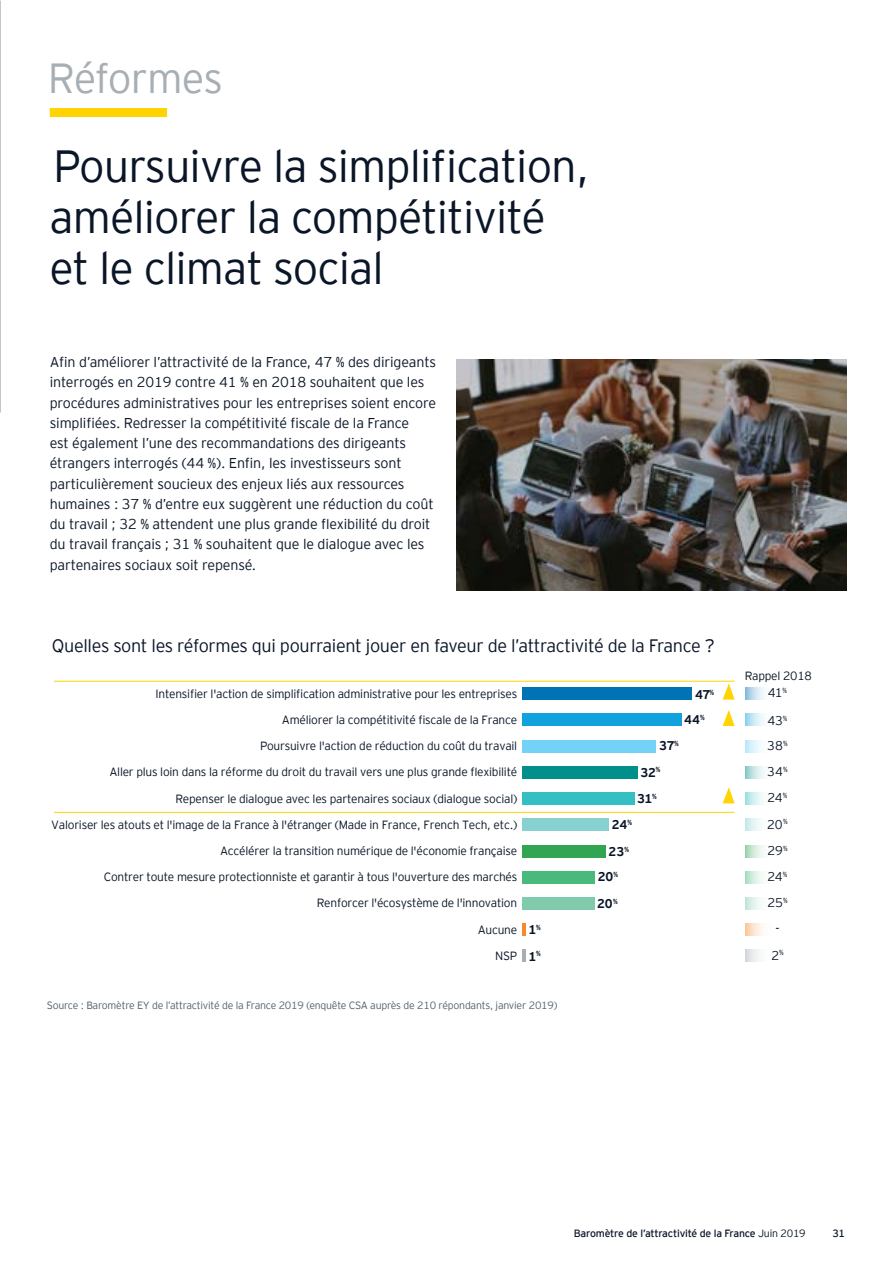
<style>
.page{position:relative;width:893px;height:1263px;background:#fff}
.page>*{position:absolute;margin:0;border:0;box-sizing:border-box;transform-origin:0 0}
.t1{font:300 45px/51px "EY Interstate";letter-spacing:-.02em;color:#0a1627}
.t2{font:300 42px "EY Interstate";letter-spacing:-.025em;color:#a7afb5}
.t3{font:300 18px "EY Interstate";letter-spacing:-.02em;color:#0a1627}
.t4{font:300 14.25px/20.2px "EY Interstate";letter-spacing:-.01em;color:#0a1627}
.t5{font:700 12.6px/25.3px "EY Interstate";letter-spacing:-.015em;color:#0a1627}
.t6{font:300 12.6px/26.2px "EY Interstate";letter-spacing:-.02em;color:#0a1627}
.t7{font:300 11.85px "EY Interstate";letter-spacing:-.02em;color:#0a1627}
.t8{font:300 10.5px "EY Interstate";letter-spacing:-.02em;color:#54606b}
.t9{font:10.5px "EY Interstate";letter-spacing:-.02em;color:#0a1627}
.s1{font-weight:300}
</style>
<div class="page">
<img style="left:0;top:192px;width:1px;height:1071px">
<div style="left:50px;top:108px;width:117px;height:9px;background:#ffd400"></div>
<svg style="left:745px;top:687px;width:19px;height:275px"></svg>
<div style="left:522px;top:687px;width:170px;height:13px;background:#0073b5"></div>
<div style="left:522px;top:713px;width:159px;height:13px;background:#11a1dc"></div>
<div style="left:522px;top:740px;width:134px;height:12px;background:#74d1f7"></div>
<div style="left:522px;top:766px;width:116px;height:12px;background:#008f8b"></div>
<div style="left:522px;top:792px;width:112px;height:13px;background:#34bfc2"></div>
<div style="left:522px;top:818px;width:87px;height:13px;background:#87d1d1"></div>
<div style="left:522px;top:845px;width:83px;height:12px;background:#31a551"></div>
<div style="left:522px;top:871px;width:72px;height:12px;background:#49ba7c"></div>
<div style="left:522px;top:897px;width:72px;height:13px;background:#80cbac"></div>
<hr style="left:522px;top:923px;width:4px;height:13px;background:#f68b2d">
<hr style="left:522px;top:950px;width:4px;height:12px;background:#a7afb5">
<hr style="left:54px;top:681px;width:681px;height:1px;background:#ffd400">
<hr style="left:54px;top:812px;width:681px;height:1px;background:#ffd400">
<svg style="left:723px;top:683px;width:12px;height:17px"></svg>
<svg style="left:723px;top:710px;width:12px;height:16px"></svg>
<svg style="left:723px;top:787px;width:12px;height:16px"></svg>
<img style="left:456px;top:359px;width:390px;height:231px">
<h2 class="t2" style="left:48px;top:48px;width:177px">Réformes</h2>
<h1 class="t1" style="left:49px;top:138px;width:542px">Poursuivre la simplification, améliorer la compétitivité et le climat social</h1>
<p class="t4" style="left:50px;top:351px;width:388px">Afin d’améliorer l’attractivité de la France, 47 % des dirigeants interrogés en 2019 contre 41 % en 2018 souhaitent que les procédures administratives pour les entreprises soient encore simplifiées. Redresser la compétitivité fiscale de la France<br>est également l’une des recommandations des dirigeants étrangers interrogés (44 %). Enfin, les investisseurs sont particulièrement soucieux des enjeux liés aux ressources humaines : 37 % d’entre eux suggèrent une réduction du coût du travail ; 32 % attendent une plus grande flexibilité du droit du travail français ; 31 % souhaitent que le dialogue avec les partenaires sociaux soit repensé.</p>
<p class="t3" style="left:52px;top:633px;width:664px">Quelles sont les réformes qui pourraient jouer en faveur de l’attractivité de la France ?</p>
<p class="t7" style="left:155px;top:685px;width:363px">Intensifier l'action de simplification administrative pour les entreprises</p>
<p class="t7" style="left:282px;top:712px;width:237px">Améliorer la compétitivité fiscale de la France</p>
<p class="t7" style="left:260px;top:738px;width:259px">Poursuivre l'action de réduction du coût du travail</p>
<p class="t7" style="left:109px;top:764px;width:409px">Aller plus loin dans la réforme du droit du travail vers une plus grande flexibilité</p>
<p class="t7" style="left:175px;top:790px;width:343px">Repenser le dialogue avec les partenaires sociaux (dialogue social)</p>
<p class="t7" style="left:51px;top:816px;width:468px">Valoriser les atouts et l'image de la France à l'étranger (Made in France, French Tech, etc.)</p>
<p class="t7" style="left:220px;top:842px;width:299px">Accélérer la transition numérique de l'économie française</p>
<p class="t7" style="left:104px;top:868px;width:415px">Contrer toute mesure protectionniste et garantir à tous l'ouverture des marchés</p>
<p class="t7" style="left:317px;top:894px;width:202px">Renforcer l'écosystème de l'innovation</p>
<p class="t7" style="left:478px;top:921px;width:41px">Aucune</p>
<p class="t7" style="left:495px;top:947px;width:24px">NSP</p>
<p class="t5" style="left:528px;top:916px;width:14px;line-height:26.2px">1<sup>%<br></sup>1<sup>%</sup></p>
<p class="t8" style="left:47px;top:998px;width:512px">Source : Baromètre EY de l’attractivité de la France 2019 (enquête CSA auprès de 210 répondants, janvier 2019)</p>
<p class="t5" style="left:684px;top:681px;width:32px;text-indent:11px">47<sup>%<br></sup>44<sup>%</sup></p>
<p class="t5" style="left:659px;top:732px;width:21px">37<sup>%</sup></p>
<p class="t5" style="left:640px;top:758px;width:21px">32<sup>%</sup></p>
<p class="t5" style="left:637px;top:785px;width:21px">31<sup>%</sup></p>
<p class="t5" style="left:612px;top:811px;width:22px">24<sup>%</sup></p>
<p class="t5" style="left:598px;top:838px;width:33px;text-indent:11px">23<sup>%<br></sup>20<sup>%</sup></p>
<p class="t5" style="left:597px;top:890px;width:22px">20<sup>%</sup></p>
<p class="t7" style="left:745px;top:667px;width:69px">Rappel 2018</p>
<p class="t6" style="left:768px;top:679px;width:21px">41<sup>%</sup></p>
<p class="t6" style="left:767px;top:707px;width:22px">43<sup>%</sup></p>
<p class="t6" style="left:767px;top:731px;width:22px">38<sup>%</sup></p>
<p class="t6" style="left:767px;top:758px;width:22px">34<sup>%</sup></p>
<p class="t6" style="left:767px;top:784px;width:22px">24<sup>%</sup></p>
<p class="t6" style="left:767px;top:810px;width:22px">20<sup>%</sup></p>
<p class="t6" style="left:767px;top:836px;width:22px">29<sup>%<br></sup>24<sup>%</sup></p>
<p class="t6" style="left:767px;top:889px;width:22px">25<sup>%</sup></p>
<p class="t6" style="left:771px;top:915px;width:14px;text-align:center">-<br>2<sup>%</sup></p>
<p class="t9" style="left:574px;top:1226px;width:233px">Baromètre de l’attractivité de la France <span class="s1">Juin 2019</span></p>
<p class="t9" style="left:832px;top:1225px;width:14px">31</p>
</div>
